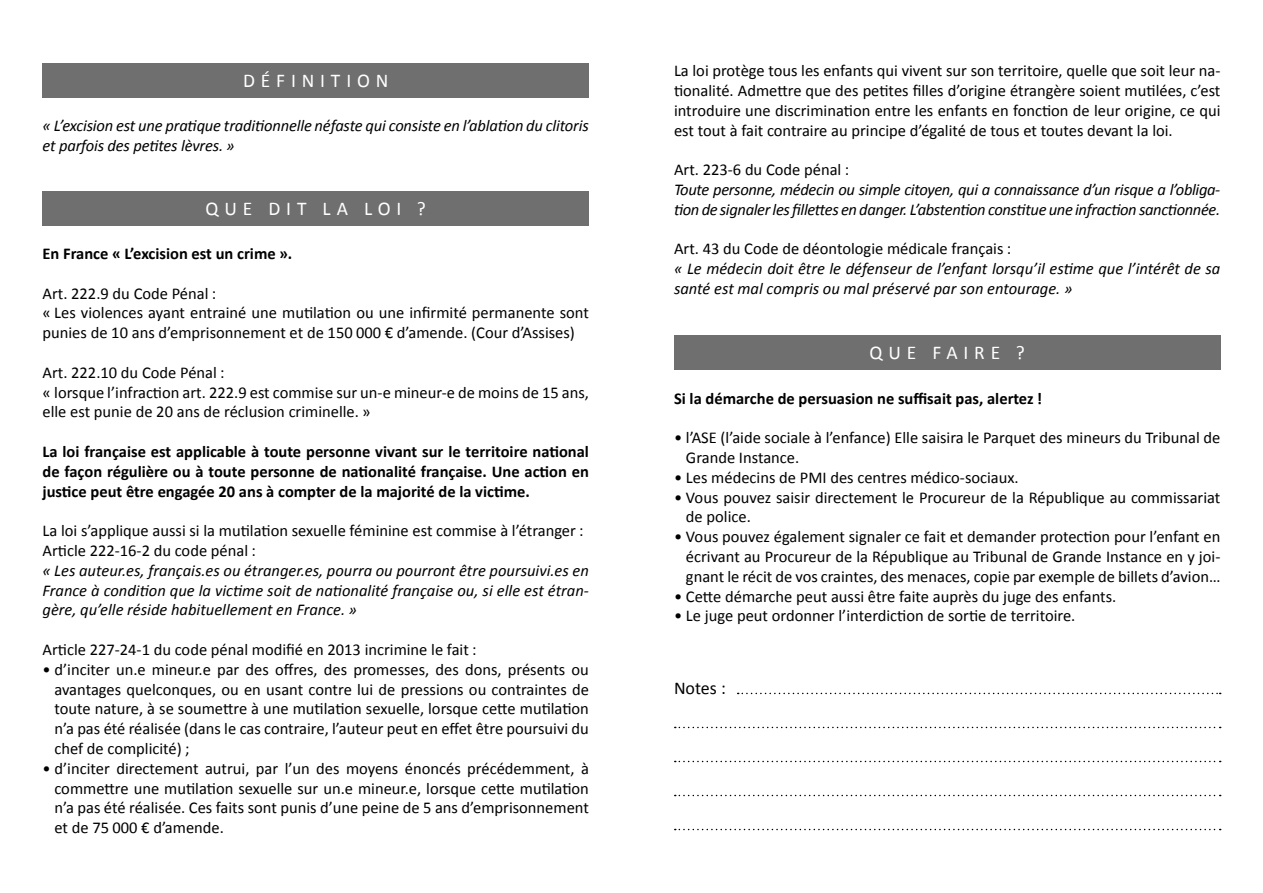
<style>
.page{position:relative;width:1263px;height:893px;background:#fff}
.page>*{position:absolute;margin:0;border:0;box-sizing:border-box;transform-origin:0 0}
.t1{font:19.5px "Calibri";letter-spacing:.3em;color:#fff}
.t2{font:18px "Calibri";color:#000}
.t3{font:16.5px/19.8px "Calibri";color:#000}
.t4{font:italic 16.5px/19.8px "Calibri";letter-spacing:-.01em;color:#000}
.t5{font:700 16.5px/19.8px "Calibri";color:#000;text-align:justify}
</style>
<div class="page">
<div style="left:43px;top:64px;width:546px;height:34px;background:#706f6f"></div>
<div style="left:674px;top:336px;width:546px;height:34px;background:#706f6f"></div>
<div style="left:43px;top:191px;width:546px;height:34px;background:#706f6f"></div>
<svg style="left:675px;top:829px;width:546px;height:1px"></svg>
<svg style="left:675px;top:795px;width:546px;height:1px"></svg>
<svg style="left:675px;top:761px;width:546px;height:1px"></svg>
<svg style="left:675px;top:727px;width:546px;height:1px"></svg>
<svg style="left:738px;top:693px;width:483px;height:1px"></svg>
<p class="t1" style="left:243px;top:68px;width:147px">DÉFINITION</p>
<p class="t4" style="left:43px;top:115px;width:548px">« L’excision est une pratique traditionnelle néfaste qui consiste en l’ablation du clitoris et parfois des petites lèvres. »</p>
<p class="t1" style="left:205px;top:196px;width:222px">QUE DIT LA LOI ?</p>
<p class="t5" style="left:43px;top:244px;width:251px">En France « L’excision est un crime ».</p>
<p class="t3" style="left:43px;top:283px;width:548px">Art. 222.9 du Code Pénal :<br>« Les violences ayant entrainé une mutilation ou une infirmité permanente sont punies de 10 ans d’emprisonnement et de 150 000 € d’amende. (Cour d’Assises)</p>
<p class="t3" style="left:43px;top:362px;width:548px">Art. 222.10 du Code Pénal :<br>« lorsque l’infraction art. 222.9 est commise sur un-e mineur-e de moins de 15 ans, elle est punie de 20 ans de réclusion criminelle. »</p>
<p class="t5" style="left:43px;top:442px;width:548px">La loi française est applicable à toute personne vivant sur le territoire national de façon régulière ou à toute personne de nationalité française. Une action en justice peut être engagée 20 ans à compter de la majorité de la victime.</p>
<p class="t3" style="left:43px;top:521px;width:543px">La loi s’applique aussi si la mutilation sexuelle féminine est commise à l’étranger :<br>Article 222-16-2 du code pénal :</p>
<p class="t4" style="left:43px;top:560px;width:548px;text-align:justify">« Les auteur.es, français.es ou étranger.es, pourra ou pourront être poursuivi.es en France à condition que la victime soit de nationalité française ou, si elle est étran&shy;gère, qu’elle réside habituellement en France. »</p>
<p class="t3" style="left:43px;top:640px;width:436px">Article 227-24-1 du code pénal modifié en 2013 incrimine le fait :</p>
<p class="t3" style="left:54px;top:659px;width:536px;text-align:justify;text-indent:-12px">• d’inciter un.e mineur.e par des offres, des promesses, des dons, présents ou avantages quelconques, ou en usant contre lui de pressions ou contraintes de toute nature, à se soumettre à une mutilation sexuelle, lorsque cette mutilation n’a pas été réalisée (dans le cas contraire, l’auteur peut en effet être poursuivi du chef de complicité) ;</p>
<p class="t3" style="left:54px;top:758px;width:536px;text-align:justify;text-indent:-12px">• d’inciter directement autrui, par l’un des moyens énoncés précédemment, à commettre une mutilation sexuelle sur un.e mineur.e, lorsque cette mutilation n’a pas été réalisée. Ces faits sont punis d’une peine de 5 ans d’emprisonnement et de 75 000 € d’amende.</p>
<p class="t3" style="left:674px;top:61px;width:548px;text-align:justify">La loi protège tous les enfants qui vivent sur son territoire, quelle que soit leur na&shy;tionalité. Admettre que des petites filles d’origine étrangère soient mutilées, c’est introduire une discrimination entre les enfants en fonction de leur origine, ce qui est tout à fait contraire au principe d’égalité de tous et toutes devant la loi.</p>
<p class="t3" style="left:674px;top:160px;width:177px">Art. 223-6 du Code pénal :</p>
<p class="t4" style="left:674px;top:179px;width:548px">Toute personne, médecin ou simple citoyen, qui a connaissance d’un risque a l’obliga&shy;tion de signaler les fillettes en danger. L’abstention constitue une infraction sanctionnée.</p>
<p class="t3" style="left:674px;top:239px;width:339px">Art. 43 du Code de déontologie médicale français :</p>
<p class="t4" style="left:674px;top:258px;width:548px">« Le médecin doit être le défenseur de l’enfant lorsqu’il estime que l’intérêt de sa santé est mal compris ou mal préservé par son entourage. »</p>
<p class="t1" style="left:870px;top:340px;width:157px">QUE FAIRE ?</p>
<p class="t5" style="left:674px;top:388px;width:370px">Si la démarche de persuasion ne suffisait pas, alertez !</p>
<p class="t3" style="left:686px;top:428px;width:536px;text-indent:-12px">• l’ASE (l’aide sociale à l’enfance) Elle saisira le Parquet des mineurs du Tribunal de<br>Grande Instance.</p>
<p class="t3" style="left:674px;top:467px;width:346px">• Les médecins de PMI des centres médico-sociaux.</p>
<p class="t3" style="left:686px;top:487px;width:536px;text-indent:-12px">• Vous pouvez saisir directement le Procureur de la République au commissariat de police.</p>
<p class="t3" style="left:686px;top:527px;width:536px;text-align:justify;text-indent:-12px">• Vous pouvez également signaler ce fait et demander protection pour l’enfant en écrivant au Procureur de la République au Tribunal de Grande Instance en y joi&shy;gnant le récit de vos craintes, des menaces, copie par exemple de billets d’avion…</p>
<p class="t3" style="left:674px;top:586px;width:444px">• Cette démarche peut aussi être faite auprès du juge des enfants.</p>
<p class="t3" style="left:674px;top:606px;width:403px">• Le juge peut ordonner l’interdiction de sortie de territoire.</p>
<p class="t2" style="left:674px;top:676px;width:53px">Notes :</p>
</div>
